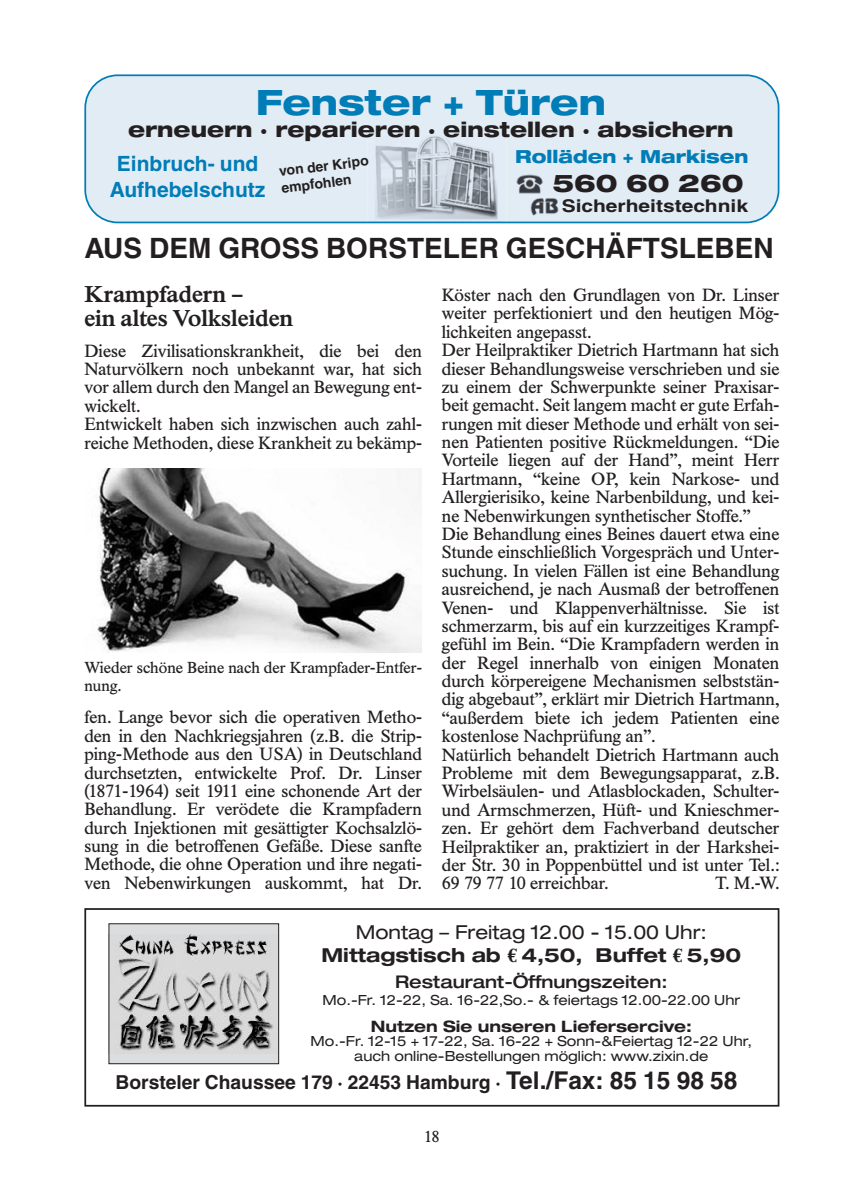
<style>
.page{position:relative;width:844px;height:1191px;background:#fff}
.page>*{position:absolute;margin:0;border:0;box-sizing:border-box;transform-origin:0 0}
.t1{font:800 expanded 35px "Helvetica Neue";color:#007cb7}
.t2{font:700 28px "Helvetica";color:#231f20}
.t3{font:800 expanded 24.5px "Helvetica Neue";color:#231f20}
.t4{font:600 22.75px/24.5px "Times BQ";color:#231f20}
.t5{font:800 expanded 21px "Helvetica Neue";color:#231f20}
.t6{font:700 21px/26.2px "Helvetica";color:#007cb7;text-align:center}
.t7{font:expanded 19.25px/22.8px "Helvetica Neue";color:#231f20;text-align:center}
.t8{font:700 19.25px "Helvetica";color:#231f20}
.t9{font:800 expanded 18.03px "Helvetica Neue";color:#007cb7}
.t10{font:17.5px/18.4px "Times BQ";color:#231f20}
.t11{font:500 expanded 17.5px "Helvetica Neue";color:#231f20}
.t12{font:700 17.5px "Helvetica";color:#231f20;scale:1.2 1}
.t13{font:15.75px/18.4px "Times BQ";color:#231f20}
.t14{font:700 expanded 15.75px "Helvetica Neue";color:#231f20}
.t15{font:expanded 14px/14.9px "Helvetica Neue";color:#231f20;text-align:center}
.t16{font:700 14px/16.8px "Helvetica";color:#231f20}
.s1{font-weight:700}
.s2{font-family:"Euro Serif";font-weight:700;font-stretch:normal}
.s3{font-size:24.5px}
</style>
<div class="page">
<div style="left:367px;top:130px;width:139px;height:97px;background:linear-gradient(to right,#fff,#fff)"></div>
<svg style="left:84px;top:74px;width:695px;height:149px;background:#d7e4ee"></svg>
<img style="left:96px;top:468px;width:326px;height:184px">
<div style="left:84px;top:908px;width:695px;height:198px;border:2px solid #231f20"></div>
<div style="left:109px;top:923px;width:169px;height:140px;background:#dcdddf"></div>
<img style="left:115px;top:934px;width:159px;height:118px">
<div style="left:109px;top:923px;width:170px;height:141px;border:1px solid #231f20"></div>
<h1 class="t1" style="left:256px;top:88px;width:352px">Fenster + Türen</h1>
<p class="t5" style="left:128px;top:122px;width:607px">erneuern · reparieren · einstellen · absichern</p>
<p class="t6" style="left:110px;top:153px;width:157px">Einbruch- und<br>Aufhebelschutz</p>
<p class="t16" style="left:278px;top:164px;width:91px;rotate:-7deg">von der Kripo empfohlen</p>
<p class="t9" style="left:515px;top:149px;width:235px">Rolläden + Markisen</p>
<h3 class="t3" style="left:552px;top:174px;width:193px">560 60 260</h3>
<p class="t12" style="left:561px;top:200px;width:157px">Sicherheitstechnik</p>
<h2 class="t2" style="left:84px;top:238px;width:690px">AUS DEM GROSS BORSTELER GESCHÄFTSLEBEN</h2>
<h3 class="t4" style="left:84px;top:281px;width:210px">Krampfadern –<br>ein altes Volksleiden</h3>
<p class="t10" style="left:84px;top:341px;width:339px">Diese Zivilisationskrankheit, die bei den Naturvölkern noch unbekannt war, hat sich vor allem durch den Mangel an Bewegung ent&shy;wickelt.<br>Entwickelt haben sich inzwischen auch zahl&shy;reiche Methoden, diese Krankheit zu bekämp-</p>
<p class="t10" style="left:441px;top:286px;width:339px">Köster nach den Grundlagen von Dr. Linser weiter perfektioniert und den heutigen Mög&shy;lichkeiten angepasst.<br>Der Heilpraktiker Dietrich Hartmann hat sich dieser Behandlungsweise verschrieben und sie zu einem der Schwerpunkte seiner Praxisar&shy;beit gemacht. Seit langem macht er gute Erfah&shy;rungen mit dieser Methode und erhält von sei&shy;nen Patienten positive Rückmeldungen. “Die Vorteile liegen auf der Hand”, meint Herr Hartmann, “keine OP, kein Narkose- und Allergierisiko, keine Narbenbildung, und kei&shy;ne Nebenwirkungen synthetischer Stoffe.” Die Behandlung eines Beines dauert etwa eine Stunde einschließlich Vorgespräch und Unter&shy;suchung. In vielen Fällen ist eine Behandlung ausreichend, je nach Ausmaß der betroffenen Venen- und Klappenverhältnisse. Sie ist schmerzarm, bis auf ein kurzzeitiges Krampf&shy;gefühl im Bein. “Die Krampfadern werden in der Regel innerhalb von einigen Monaten durch körpereigene Mechanismen selbststän&shy;dig abgebaut”, erklärt mir Dietrich Hartmann, “außerdem biete ich jedem Patienten eine kostenlose Nachprüfung an”.<br>Natürlich behandelt Dietrich Hartmann auch Probleme mit dem Bewegungsapparat, z.B.<br>Wirbelsäulen- und Atlasblockaden, Schulter&shy;und Armschmerzen, Hüft- und Knieschmer&shy;zen. Er gehört dem Fachverband deutscher Heilpraktiker an, praktiziert in der Harkshei&shy;der Str. 30 in Poppenbüttel und ist unter Tel.:<br>69 79 77 10 erreichbar.</p>
<p class="t13" style="left:84px;top:658px;width:339px">Wieder schöne Beine nach der Krampfader-Entfer&shy;nung.</p>
<p class="t10" style="left:84px;top:708px;width:339px;text-align:justify">fen. Lange bevor sich die operativen Metho&shy;den in den Nachkriegsjahren (z.B. die Strip&shy;ping-Methode aus den USA) in Deutschland durchsetzten, entwickelte Prof. Dr. Linser (1871-1964) seit 1911 eine schonende Art der Behandlung. Er verödete die Krampfadern durch Injektionen mit gesättigter Kochsalzlö&shy;sung in die betroffenen Gefäße. Diese sanfte Methode, die ohne Operation und ihre negati&shy;ven Nebenwirkungen auskommt, hat Dr.</p>
<p class="t7" style="left:321px;top:922px;width:421px">Montag – Freitag 12.00 - 15.00 Uhr:<br><span class="s1">Mittagstisch ab</span> <span class="s2">€</span> <span class="s1">4,50, Buffet</span> <span class="s2">€</span> <span class="s1">5,90</span></p>
<p class="t11" style="left:395px;top:975px;width:274px">Restaurant-Öffnungszeiten:</p>
<p class="t15" style="left:322px;top:994px;width:419px">Mo.-Fr. 12-22, Sa. 16-22,So.- &amp; feiertags 12.00-22.00 Uhr</p>
<p class="t14" style="left:370px;top:1020px;width:322px">Nutzen Sie unseren Liefersercive:</p>
<p class="t15" style="left:310px;top:1035px;width:443px">Mo.-Fr. 12-15 + 17-22, Sa. 16-22 + Sonn-&amp;Feiertag 12-22 Uhr, auch online-Bestellungen möglich: www.zixin.de</p>
<p class="t8" style="left:115px;top:1075px;width:623px">Borsteler Chaussee 179 · 22453 Hamburg · <span class="s3">Tel./Fax: 85 15 98 58</span></p>
<p class="t10" style="left:715px;top:874px;width:65px">T. M.-W.</p>
<p class="t13" style="left:424px;top:1127px;width:17px">18</p>
</div>
